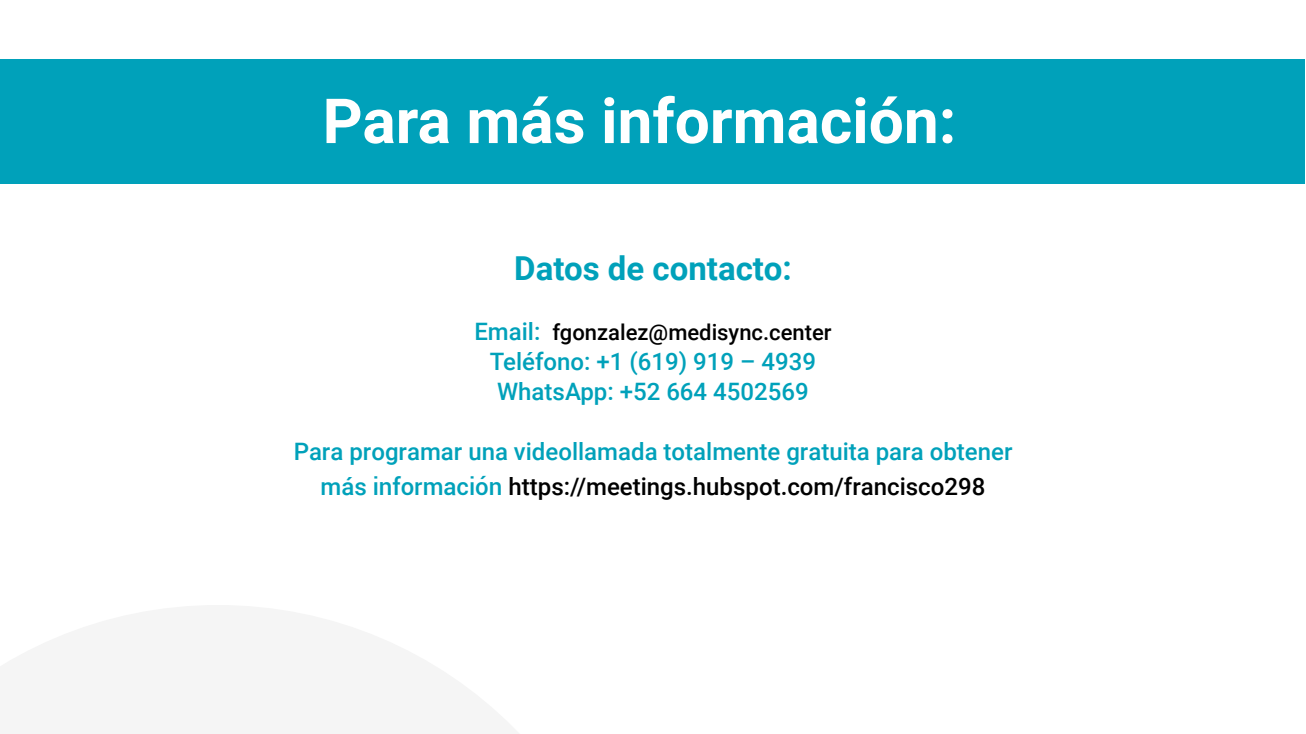
<style>
.page{position:relative;width:1306px;height:734px;background:#fff}
.page>*{position:absolute;margin:0;border:0;box-sizing:border-box;transform-origin:0 0}
.t1{font:700 62.2px "Roboto";color:#fff}
.t2{font:700 39px "Roboto";color:#fff}
.t3{font:700 33px "Roboto";color:#00a1ba}
.t4{font:500 24px/30px "Roboto";color:#00a1ba;text-align:center}
.t5{font:500 22px "Roboto";color:#000}
.s1{font-size:24px;color:#00a1ba}
.s2{color:#000}
</style>
<div class="page">
<div style="left:0;top:59px;width:1305px;height:125px;background:#00a1ba"></div>
<h1 class="t1" style="left:323px;top:77px;width:635px">Para más información:</h1>
<h2 class="t2" style="left:738px;top:120px;width:24px">1</h2>
<h3 class="t3" style="left:514px;top:246px;width:279px">Datos de contacto:</h3>
<p class="t5" style="left:474px;top:317px;width:359px"><span class="s1">Email:</span> fgonzalez@medisync.center</p>
<p class="t4" style="left:490px;top:346px;width:328px">Teléfono: +1 (619) 919 – 4939<br>WhatsApp: +52 664 4502569</p>
<p class="t4" style="left:294px;top:434px;width:720px;line-height:34.3px">Para programar una videollamada totalmente gratuita para obtener más información <span class="s2">https://meetings.hubspot.com/francisco298</span></p>
</div>
